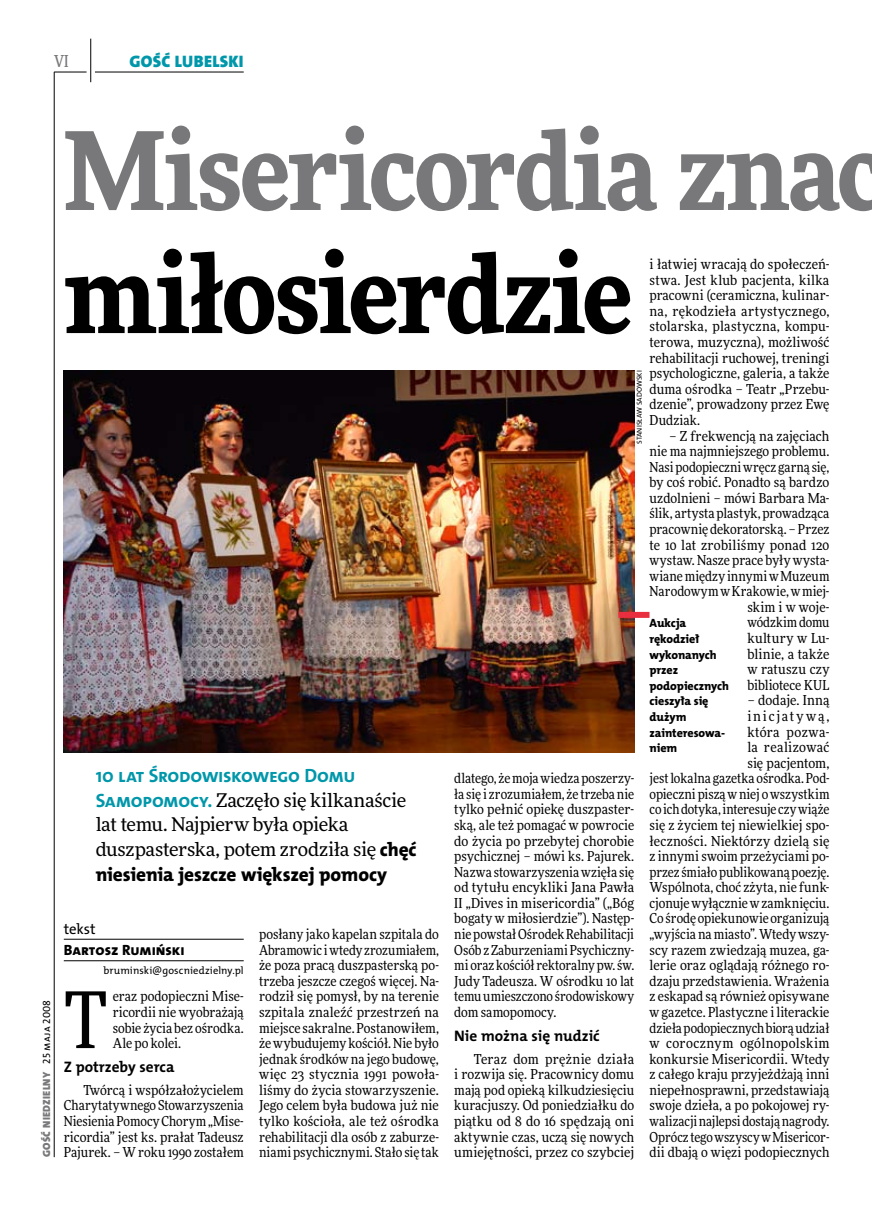
<style>
.page{position:relative;width:872px;height:1221px;background:#fff}
.page>*{position:absolute;margin:0;border:0;box-sizing:border-box;transform-origin:0 0}
.t1{font:900 108px "Freeday Narrow";letter-spacing:-.02em;color:#787779}
.t2{font:900 108px "Freeday Narrow";letter-spacing:-.02em;color:#000}
.t3{font:78.15px "Freeday Narrow News";color:#000}
.t4{font:19.35px "The Mix HP8 Ex Bld";letter-spacing:.015em;color:#000}
.t5{font:19.35px "The Mix HP7 Bld";letter-spacing:-.025em;color:#0097aa}
.t6{font:18.9px/24.9px "Freeday News";letter-spacing:-.02em;color:#000}
.t7{font:16.65px "The Mix HP9 Blk";letter-spacing:.02em;color:#0097aa}
.t8{font:500 16.5px "Freeday Narrow";color:#787779;scale:.9 1}
.t9{font:15.3px "The Mix HP7 Bld";color:#000}
.t10{font:14.85px "The Mix HP8 Ex Bld";letter-spacing:-.005em;color:#000}
.t11{font:14.85px "The Mix HP5 Plain";color:#000}
.t12{font:13.8px/15.6px "Freeday Narrow News";letter-spacing:.005em;color:#000;text-align:justify}
.t13{font:12px/15.6px "The Mix HP8 Ex Bld";color:#000}
.t14{font:10.5px "The Mix HP5 Plain";letter-spacing:.01em;color:#000}
.t15{font:10.5px "The Mix HP9 Blk";letter-spacing:.025em;color:#787779}
.t16{font:7.2px "The Mix HP5 Plain";letter-spacing:.015em;color:#000}
.s1{font-family:"The Mix HP7 Bld";font-size:19.35px;color:#0097aa}
.s2{font-family:"The Mix HP8 Ex Bld";font-size:19.35px}
.s3{font-family:"The Mix HP5 Plain";color:#000}
</style>
<div class="page">
<hr style="left:54px;top:72px;width:1px;height:1085px;background:#000">
<hr style="left:90px;top:39px;width:1px;height:43px;background:#000">
<hr style="left:54px;top:72px;width:33px;height:1px;background:#000">
<hr style="left:95px;top:72px;width:149px;height:1px;background:#000">
<hr style="left:64px;top:938px;width:180px;height:1px;background:#000">
<hr style="left:64px;top:960px;width:180px;height:1px;background:#000">
<img style="left:64px;top:370px;width:570px;height:382px">
<div style="left:618px;top:612px;width:31px;height:6px;background:#e92f3f"></div>
<p class="t8" style="left:54px;top:50px;width:17px">VI</p>
<p class="t7" style="left:129px;top:50px;width:116px">GOŚĆ LUBELSKI</p>
<h1 class="t1" style="left:64px;top:100px;width:822px">Misericordia znac</h1>
<h1 class="t2" style="left:64px;top:223px;width:570px">miłosierdzie</h1>
<p class="t12" style="left:649px;top:256px;width:181px">i łatwiej wracają do społeczeń&shy;stwa. Jest klub pacjenta, kilka pracowni (ceramiczna, kulinar&shy;na, rękodzieła artystycznego, stolarska, plastyczna, kompu&shy;terowa, muzyczna), możliwość rehabilitacji ruchowej, treningi psychologiczne, galeria, a także duma ośrodka – Teatr „Przebu&shy;dzenie”, prowadzony przez Ewę Dudziak.</p>
<p class="t12" style="left:649px;top:427px;width:181px;text-align:right">– Z frekwencją na zajęciach nie ma najmniejszego problemu.<br>Nasi podopieczni wręcz garną się, by coś robić. Ponadto są bardzo uzdolnieni – mówi Barbara Ma&shy;ślik, artysta plastyk, prowadząca pracownię dekoratorską. – Przez te 10 lat zrobiliśmy ponad 120 wystaw. Nasze prace były wysta&shy;wiane między innymi wMuzeum<br>Narodowym wKrakowie, wmiej&shy;skim i w woje-<br>wódzkim domu<br>kultury w Lu-<br>blinie, a także<br>w ratuszu czy<br>bibliotece KUL</p>
<p class="t12" style="left:649px;top:692px;width:181px;text-align:right">– dodaje. Inną<br>inicjatywą,<br>która pozwa-<br>la realizować<br>się pacjentom,<br>jest lokalna gazetka ośrodka. Pod&shy;opieczni piszą wniej owszystkim co ich dotyka, interesuje czy wiąże się z życiem tej niewielkiej spo&shy;łeczności. Niektórzy dzielą się z innymi swoim przeżyciami po&shy;przez śmiało publikowaną poezję.<br>Wspólnota, choć zżyta, nie funk&shy;cjonuje wyłącznie wzamknięciu.<br>Co środę opiekunowie organizują „wyjścia na miasto”. Wtedy wszy&shy;scy razem zwiedzają muzea, ga&shy;lerie oraz oglądają różnego ro&shy;dzaju przedstawienia. Wrażenia z eskapad są również opisywane w gazetce. Plastyczne i literackie dzieła podopiecznych biorą udział w corocznym ogólnopolskim konkursie Misericordii. Wtedy z całego kraju przyjeżdżają inni niepełnosprawni, przedstawiają swoje dzieła, a po pokojowej ry&shy;walizacji najlepsi dostają nagrody.<br>Oprócz tego wszyscy wMisericor&shy;dii dbają o więzi podopiecznych</p>
<p class="t16" style="left:634px;top:444px;width:75px;rotate:-90deg">Stan isław Sadowski</p>
<p class="t13" style="left:649px;top:615px;width:81px">Aukcja rękodzieł wykonanych przez podopiecznych cieszyła się dużym zainteresowa&shy;niem</p>
<h3 class="t5" style="left:96px;top:762px;width:261px">10 lat Środowiskowego Domu</h3>
<h3 class="t6" style="left:96px;top:787px;width:322px"><span class="s1">Samopomocy.</span> Zaczęło się kilkanaście lat temu. Najpierw była opieka duszpasterska, potem zrodziła się <span class="s2">chęć</span></h3>
<h3 class="t4" style="left:96px;top:862px;width:293px">niesienia jeszcze większej pomocy</h3>
<p class="t12" style="left:454px;top:770px;width:181px">dlatego, że moja wiedza poszerzy&shy;ła się i zrozumiałem, że trzeba nie tylko pełnić opiekę duszpaster&shy;ską, ale też pomagać w powrocie do życia po przebytej chorobie psychicznej – mówi ks. Pajurek.<br>Nazwa stowarzyszenia wzięła się od tytułu encykliki Jana Pawła II „Dives in misericordia” („Bóg bogaty w miłosierdzie”). Następ&shy;nie powstał Ośrodek Rehabilitacji Osób z Zaburzeniami Psychiczny&shy;mi oraz kościół rektoralny pw. św.<br>Judy Tadeusza. W ośrodku 10 lat temu umieszczono środowiskowy dom samopomocy.</p>
<p class="t9" style="left:454px;top:1025px;width:147px">Nie można się nudzić</p>
<p class="t12" style="left:454px;top:1050px;width:181px;text-indent:20px">Teraz dom prężnie działa i rozwija się. Pracownicy domu mają pod opieką kilkudziesięciu kuracjuszy. Od poniedziałku do piątku od 8 do 16 spędzają oni aktywnie czas, uczą się nowych umiejętności, przez co szybciej</p>
<p class="t11" style="left:64px;top:919px;width:33px">tekst</p>
<p class="t10" style="left:64px;top:940px;width:122px">Bartosz Rumiński</p>
<p class="t14" style="left:103px;top:963px;width:142px">bruminski@goscniedzielny.pl</p>
<p class="t12" style="left:259px;top:926px;width:181px">posłany jako kapelan szpitala do Abramowic iwtedy zrozumiałem, że poza pracą duszpasterską po&shy;trzeba jeszcze czegoś więcej. Na&shy;rodził się pomysł, by na terenie szpitala znaleźć przestrzeń na miejsce sakralne. Postanowiłem, że wybudujemy kościół. Nie było jednak środków na jego budowę, więc 23 stycznia 1991 powoła&shy;liśmy do życia stowarzyszenie.<br>Jego celem była budowa już nie tylko kościoła, ale też ośrodka rehabilitacji dla osób z zaburze&shy;niami psychicznymi. Stało się tak</p>
<p class="t15" style="left:40px;top:1156px;width:159px;rotate:-90deg">GOŚĆ NIEDZIELNY <span class="s3">25 maja 2008</span></p>
<h2 class="t3" style="left:64px;top:972px;width:45px">T</h2>
<p class="t12" style="left:113px;top:988px;width:132px">eraz podopieczni Mise&shy;ricordii nie wyobrażają sobie życia bez ośrodka.<br>Ale po kolei.</p>
<p class="t9" style="left:64px;top:1057px;width:112px">Z potrzeby serca</p>
<p class="t12" style="left:64px;top:1081px;width:181px;text-indent:20px">Twórcą i współzałożycielem Charytatywnego Stowarzyszenia Niesienia Pomocy Chorym „Mise&shy;ricordia” jest ks. prałat Tadeusz Pajurek. – Wroku 1990 zostałem</p>
</div>
